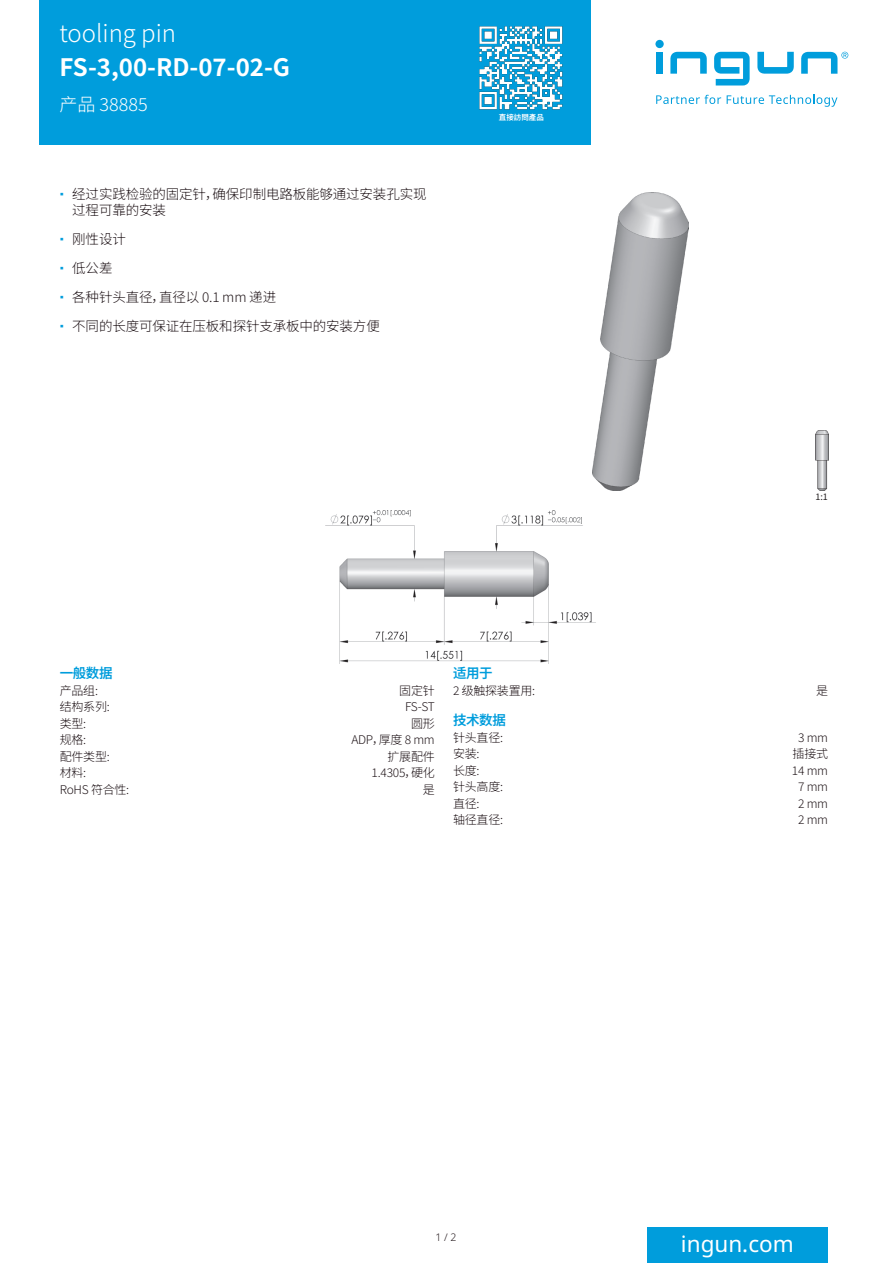
<style>
.page{position:relative;width:893px;height:1263px;background:#fff}
.page>*{position:absolute;margin:0;border:0;box-sizing:border-box;transform-origin:0 0}
.t1{font:700 24px "Noto Sans SC";color:#fff}
.t2{font:300 24px "Noto Sans SC";color:#fff}
.t3{font:22.5px "Noto Sans";color:#fff}
.t4{font:300 18px "Noto Sans SC";color:#fff}
.t5{font:300 13.5px/29px "Noto Sans SC";letter-spacing:-.01em;color:#23181c}
.t6{font:600 13.5px "Noto Sans SC";letter-spacing:-.03em;color:#009ddc}
.t7{font:300 12px "Noto Sans SC";letter-spacing:-.02em;color:#23181c}
.t8{font:300 10.5px "Noto Sans";color:#23181c}
.t9{font:9px "Noto Sans SC";color:#231f20}
.t10{font:600 7.5px "Noto Sans SC";color:#fff}
</style>
<div class="page">
<div style="left:40px;top:0;width:551px;height:145px;background:#009ddc"></div>
<div style="left:647px;top:1228px;width:181px;height:35px;background:#009ddc"></div>
<img style="left:480px;top:27px;width:83px;height:83px">
<div style="left:656px;top:52px;width:7px;height:22px;background:#009ddc"></div>
<svg style="left:670px;top:52px;width:37px;height:22px"></svg>
<svg style="left:714px;top:52px;width:36px;height:34px"></svg>
<svg style="left:757px;top:52px;width:37px;height:22px"></svg>
<div style="left:655px;top:40px;width:9px;height:8px;background:#009ddc;border-radius:50%"></div>
<svg style="left:801px;top:52px;width:47px;height:22px"></svg>
<svg style="left:656px;top:95px;width:65px;height:9px"></svg>
<svg style="left:727px;top:95px;width:110px;height:12px"></svg>
<img style="left:325px;top:511px;width:271px;height:152px">
<img style="left:592px;top:193px;width:96px;height:297px">
<img style="left:815px;top:431px;width:13px;height:59px">
<h1 class="t2" style="left:60px;top:20px;width:118px">tooling pin</h1>
<h1 class="t1" style="left:60px;top:54px;width:232px">FS-3,00-RD-07-02-G</h1>
<h3 class="t4" style="left:60px;top:94px;width:90px">产品 38885</h3>
<p class="t5" style="left:72px;top:186px;width:356px;line-height:16.2px">经过实践检验的固定针，确保印制电路板能够通过安装孔实现过程可靠的安装</p>
<p class="t5" style="left:72px;top:225px;width:309px">刚性设计<br>低公差<br>各种针头直径，直径以 0.1 mm 递进<br>不同的长度可保证在压板和探针支承板中的安装方便</p>
<p class="t10" style="left:499px;top:113px;width:46px">直接訪問產品</p>
<p class="t9" style="left:815px;top:492px;width:14px">1:1</p>
<p class="t6" style="left:60px;top:666px;width:54px">一般数据</p>
<p class="t7" style="left:60px;top:684px;width:40px">产品组:</p>
<p class="t7" style="left:399px;top:684px;width:37px">固定针</p>
<p class="t7" style="left:60px;top:700px;width:52px">结构系列:</p>
<p class="t7" style="left:405px;top:700px;width:31px">FS-ST</p>
<p class="t7" style="left:60px;top:717px;width:28px">类型:</p>
<p class="t7" style="left:411px;top:717px;width:25px">圆形</p>
<p class="t7" style="left:60px;top:733px;width:28px">规格:</p>
<p class="t7" style="left:351px;top:733px;width:85px">ADP，厚度 8 mm</p>
<p class="t7" style="left:60px;top:750px;width:52px">配件类型:</p>
<p class="t7" style="left:388px;top:750px;width:49px">扩展配件</p>
<p class="t7" style="left:60px;top:766px;width:28px">材料:</p>
<p class="t7" style="left:372px;top:766px;width:65px">1.4305，硬化</p>
<p class="t7" style="left:60px;top:783px;width:71px">RoHS 符合性:</p>
<p class="t7" style="left:423px;top:783px;width:13px">是</p>
<p class="t6" style="left:453px;top:666px;width:41px">适用于</p>
<p class="t7" style="left:453px;top:684px;width:84px">2 级触探装置用:</p>
<p class="t7" style="left:816px;top:684px;width:13px">是</p>
<p class="t6" style="left:453px;top:712px;width:54px">技术数据</p>
<p class="t7" style="left:453px;top:730px;width:52px">针头直径:</p>
<p class="t7" style="left:798px;top:730px;width:32px">3 mm</p>
<p class="t7" style="left:453px;top:747px;width:28px">安装:</p>
<p class="t7" style="left:793px;top:747px;width:37px">插接式</p>
<p class="t7" style="left:453px;top:763px;width:28px">长度:</p>
<p class="t7" style="left:792px;top:763px;width:38px">14 mm</p>
<p class="t7" style="left:453px;top:780px;width:52px">针头高度:</p>
<p class="t7" style="left:798px;top:780px;width:32px">7 mm</p>
<p class="t7" style="left:453px;top:796px;width:28px">直径:</p>
<p class="t7" style="left:798px;top:796px;width:32px">2 mm</p>
<p class="t7" style="left:453px;top:813px;width:52px">轴径直径:</p>
<p class="t7" style="left:798px;top:813px;width:32px">2 mm</p>
<p class="t8" style="left:435px;top:1231px;width:23px">1 / 2</p>
<h2 class="t3" style="left:681px;top:1231px;width:114px">ingun.com</h2>
</div>
